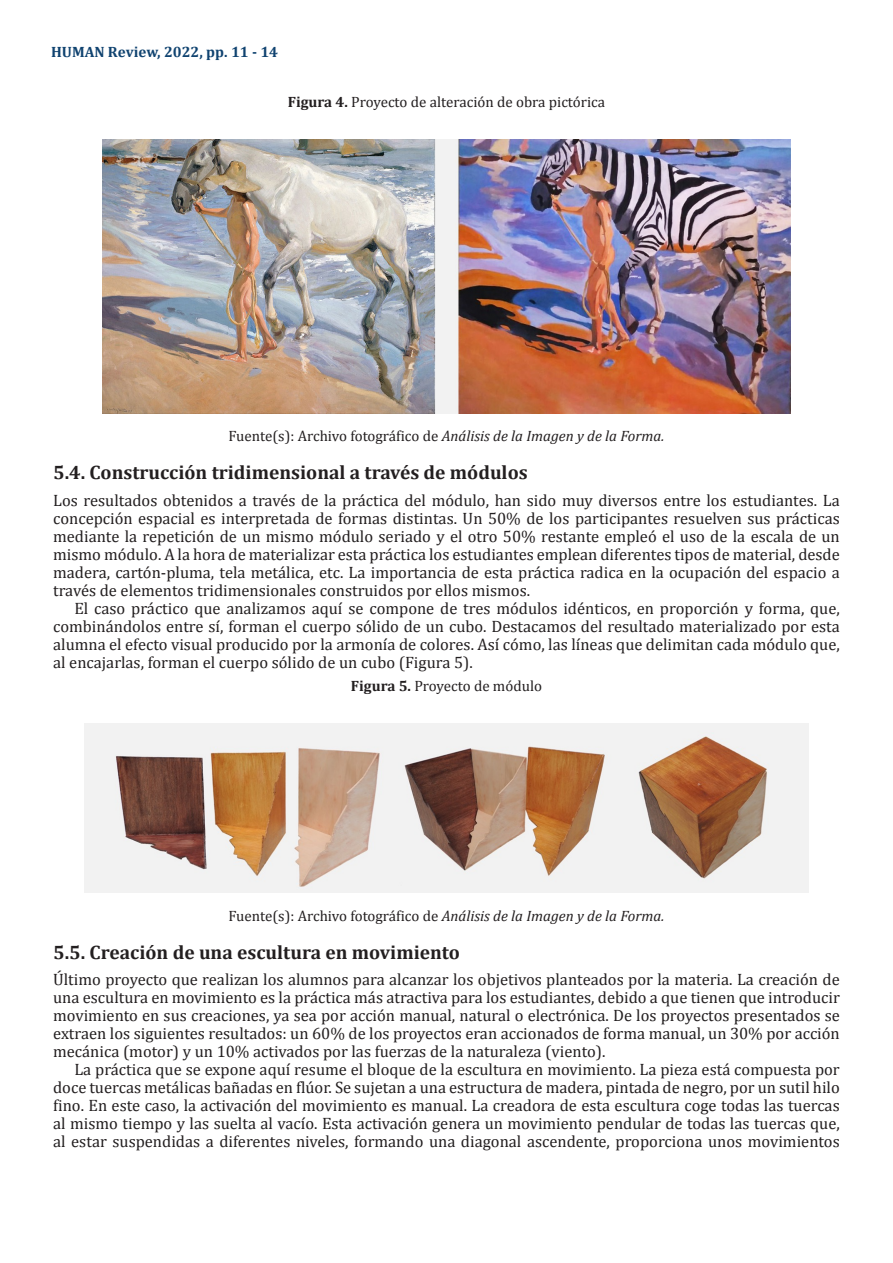
<style>
.page{position:relative;width:893px;height:1263px;background:#fff}
.page>*{position:absolute;margin:0;border:0;box-sizing:border-box;transform-origin:0 0}
.Titulo_2{font:700 19.5px "Cambria";color:#231f20}
.Parrafo-Arranque{font:16.5px/18px "Cambria";color:#231f20;text-align:justify}
.Parrafos-siguientes{font:16.5px/18px "Cambria";color:#231f20;text-align:justify}
.Fuente-Tablas{font:15px "Cambria";color:#231f20}
.t1{font:700 15px "Cambria";color:#104370}
.s1{font-weight:700}
.s2{font-style:italic}
</style>
<div class="page">
<img style="left:103px;top:139px;width:687px;height:274px">
<img style="left:85px;top:723px;width:723px;height:169px">
<p class="t1" style="left:51px;top:41px;width:229px">HUMAN Review, 2022, pp. 11 - 14</p>
<p class="Fuente-Tablas" style="left:288px;top:93px;width:319px"><span class="s1">Figura 4.</span> Proyecto de alteración de obra pictórica</p>
<p class="Fuente-Tablas" style="left:228px;top:427px;width:437px">Fuente(s): Archivo fotográfico de <span class="s2">Análisis de la Imagen y de la Forma.</span></p>
<p class="Titulo_2" style="left:53px;top:459px;width:476px">5.4. Construcción tridimensional a través de módulos</p>
<p class="Parrafo-Arranque" style="left:53px;top:491px;width:788px">Los resultados obtenidos a través de la práctica del módulo, han sido muy diversos entre los estudiantes. La concepción espacial es interpretada de formas distintas. Un 50% de los participantes resuelven sus prácticas mediante la repetición de un mismo módulo seriado y el otro 50% restante empleó el uso de la escala de un mismo módulo. A la hora de materializar esta práctica los estudiantes emplean diferentes tipos de material, desde madera, cartón-pluma, tela metálica, etc. La importancia de esta práctica radica en la ocupación del espacio a través de elementos tridimensionales construidos por ellos mismos.</p>
<p class="Parrafos-siguientes" style="left:53px;top:599px;width:788px;text-indent:21px">El caso práctico que analizamos aquí se compone de tres módulos idénticos, en proporción y forma, que, combinándolos entre sí, forman el cuerpo sólido de un cubo. Destacamos del resultado materializado por esta alumna el efecto visual producido por la armonía de colores. Así cómo, las líneas que delimitan cada módulo que, al encajarlas, forman el cuerpo sólido de un cubo (Figura 5).</p>
<p class="Fuente-Tablas" style="left:351px;top:677px;width:193px"><span class="s1">Figura 5.</span> Proyecto de módulo</p>
<p class="Fuente-Tablas" style="left:228px;top:906px;width:437px">Fuente(s): Archivo fotográfico de <span class="s2">Análisis de la Imagen y de la Forma.</span></p>
<p class="Titulo_2" style="left:53px;top:938px;width:408px">5.5. Creación de una escultura en movimiento</p>
<p class="Parrafo-Arranque" style="left:53px;top:970px;width:788px">Último proyecto que realizan los alumnos para alcanzar los objetivos planteados por la materia. La creación de una escultura en movimiento es la práctica más atractiva para los estudiantes, debido a que tienen que introducir movimiento en sus creaciones, ya sea por acción manual, natural o electrónica. De los proyectos presentados se extraen los siguientes resultados: un 60% de los proyectos eran accionados de forma manual, un 30% por acción mecánica (motor) y un 10% activados por las fuerzas de la naturaleza (viento).</p>
<p class="Parrafos-siguientes" style="left:53px;top:1060px;width:788px;text-indent:21px">La práctica que se expone aquí resume el bloque de la escultura en movimiento. La pieza está compuesta por doce tuercas metálicas bañadas en flúor. Se sujetan a una estructura de madera, pintada de negro, por un sutil hilo fino. En este caso, la activación del movimiento es manual. La creadora de esta escultura coge todas las tuercas al mismo tiempo y las suelta al vacío. Esta activación genera un movimiento pendular de todas las tuercas que, al estar suspendidas a diferentes niveles, formando una diagonal ascendente, proporciona unos movimientos</p>
</div>
